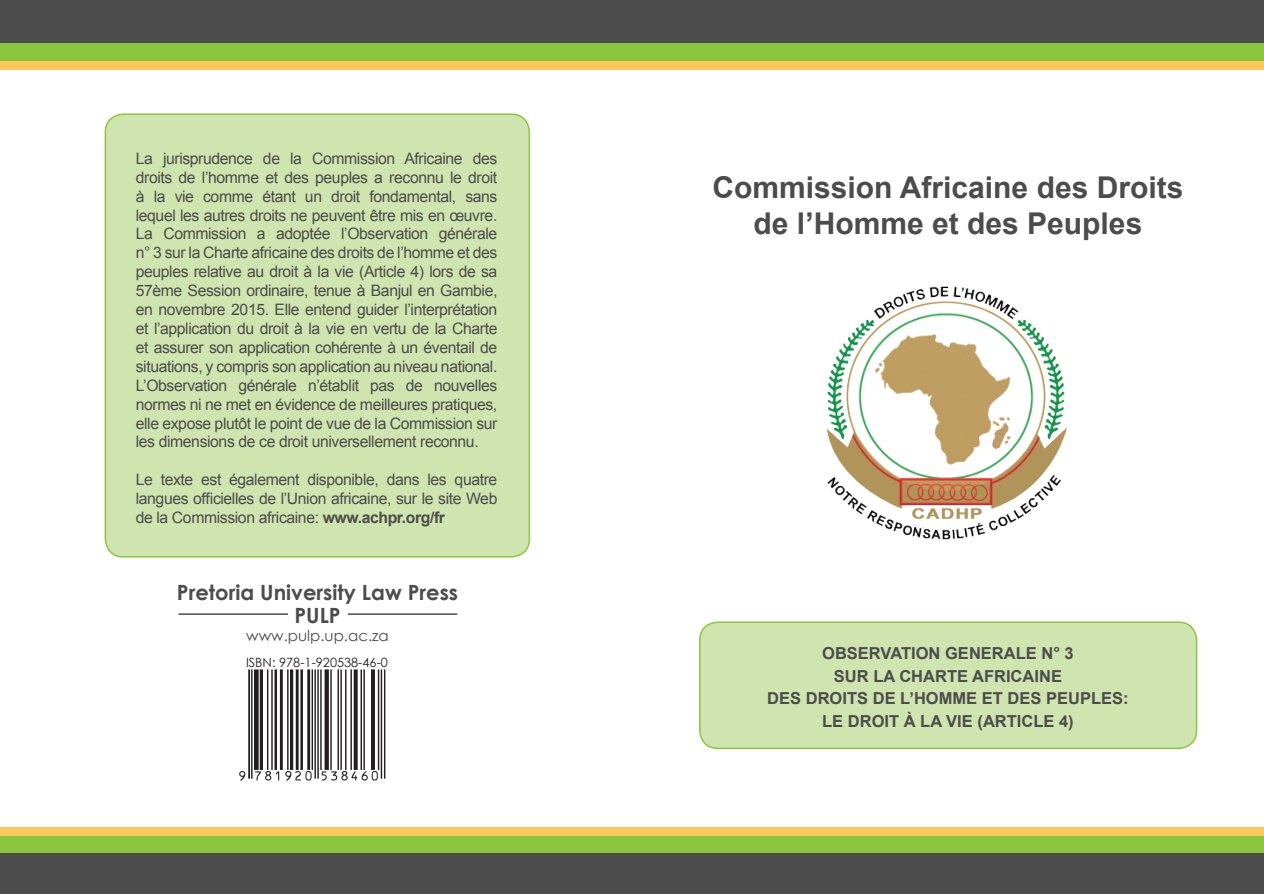
<style>
.page{position:relative;width:1264px;height:894px;background:#fff}
.page>*{position:absolute;margin:0;border:0;box-sizing:border-box;transform-origin:0 0}
.t1{font:700 30px "Arial";color:#4c4c4c}
.t2{font:700 21px/22.5px "Century Gothic";color:#4c4c4c;text-align:center}
.t3{font:700 16.5px/22.5px "Arial";color:#4c4c4c;text-align:center}
.t4{font:15.75px/18.9px "Arial";letter-spacing:-.025em;color:#4c4c4c;text-align:justify}
.t5{font:15px "Century Gothic";color:#4c4c4c}
.t6{font:12.75px "Century Gothic";color:#231f20}
.s1{font-weight:700}
</style>
<div class="page">
<div style="left:0;top:0;width:1263px;height:44px;background:#4c4c4c"></div>
<div style="left:0;top:44px;width:1263px;height:17px;background:#8bc63f"></div>
<div style="left:0;top:61px;width:1263px;height:8px;background:#fec85c"></div>
<div style="left:0;top:852px;width:1263px;height:41px;background:#4c4c4c"></div>
<div style="left:0;top:835px;width:1263px;height:17px;background:#8bc63f"></div>
<div style="left:0;top:826px;width:1263px;height:9px;background:#fec85c"></div>
<div style="left:699px;top:622px;width:497px;height:126px;background:#cfe4af;border-radius:18px"></div>
<div style="left:699px;top:621px;width:497px;height:127px;border:2px solid #8bc63f;border-radius:18px"></div>
<div style="left:105px;top:114px;width:424px;height:442px;background:#cfe4af;border-radius:18px"></div>
<div style="left:105px;top:113px;width:425px;height:444px;border:2px solid #8bc63f;border-radius:18px"></div>
<img style="left:239px;top:669px;width:147px;height:112px">
<hr style="left:178px;top:613px;width:110px;height:1px;background:#4c4c4c">
<hr style="left:348px;top:613px;width:109px;height:1px;background:#4c4c4c">
<img style="left:826px;top:286px;width:241px;height:254px">
<p class="t4" style="left:136px;top:149px;width:363px">La jurisprudence de la Commission Africaine des droits de l’homme et des peuples a reconnu le droit à la vie comme étant un droit fondamental, sans lequel les autres droits ne peuvent être mis en œuvre.<br>La Commission a adoptée l’Observation générale n° 3 sur la Charte africaine des droits de l’homme et des peuples relative au droit à la vie (Article 4) lors de sa 57ème Session ordinaire, tenue à Banjul en Gambie, en novembre 2015. Elle entend guider l’interprétation et l’application du droit à la vie en vertu de la Charte et assurer son application cohérente à un éventail de situations, y compris son application au niveau national.<br>L’Observation générale n’établit pas de nouvelles normes ni ne met en évidence de meilleures pratiques, elle expose plutôt le point de vue de la Commission sur les dimensions de ce droit universellement reconnu.</p>
<p class="t4" style="left:136px;top:470px;width:363px">Le texte est également disponible, dans les quatre langues officielles de l’Union africaine, sur le site Web de la Commission africaine: <span class="s1">www.achpr.org/fr</span></p>
<p class="t2" style="left:177px;top:580px;width:282px">Pretoria University Law Press<br>PULP</p>
<p class="t5" style="left:246px;top:625px;width:144px">www.pulp.up.ac.za</p>
<p class="t6" style="left:246px;top:653px;width:143px">ISBN: 978-1-920538-46-0</p>
<p class="t1" style="left:712px;top:167px;width:472px">Commission Africaine des Droits</p>
<p class="t1" style="left:753px;top:203px;width:390px">de l’Homme et des Peuples</p>
<p class="t3" style="left:767px;top:642px;width:363px">OBSERVATION GENERALE N° 3<br>SUR LA CHARTE AFRICAINE<br>DES DROITS DE L’HOMME ET DES PEUPLES:<br>LE DROIT À LA VIE (ARTICLE 4)</p>
</div>
